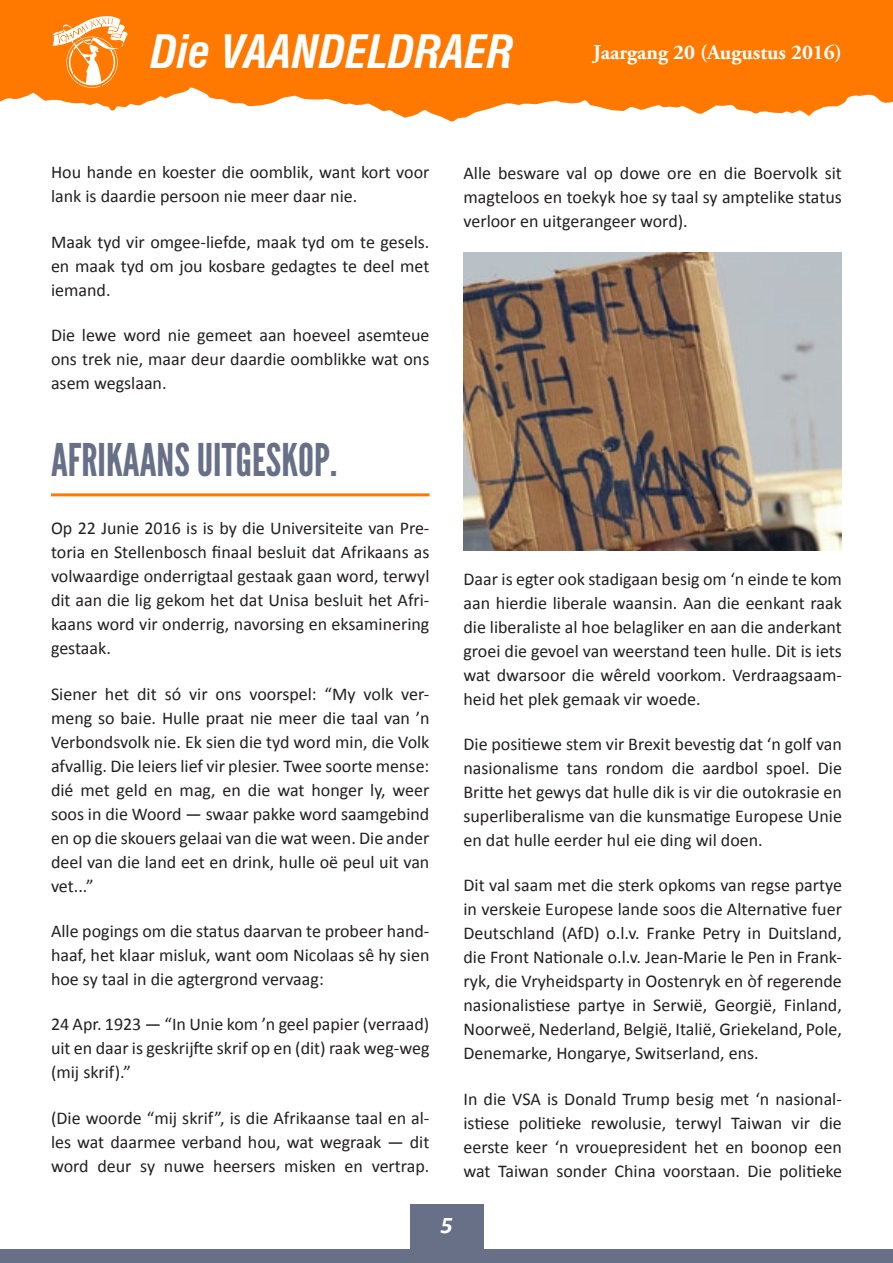
<style>
.page{position:relative;width:893px;height:1263px;background:#fff}
.page>*{position:absolute;margin:0;border:0;box-sizing:border-box;transform-origin:0 0}
.Heading{font:45px "League Gothic";color:#677087}
.t1{font:italic 700 condensed 45px "Swiss 721 BT";color:#fff}
.t2{font:italic 700 24px "Calibri";color:#fff}
.t3{font:700 21px "Adobe Garamond Pro";color:#fff}
.body{font:18px/24px "Calibri";color:#231f20;text-align:justify}
</style>
<div class="page">
<div style="left:410px;top:1204px;width:73px;height:46px;background:#677087"></div>
<img style="left:463px;top:253px;width:379px;height:297px">
<hr style="left:51px;top:493px;width:378px;height:3px;background:#ff7800">
<div style="left:0;top:0;width:893px;height:124px;background:#ff7800"></div>
<div style="left:0;top:1250px;width:893px;height:13px;background:#677087"></div>
<svg style="left:0;top:16px;width:893px;height:108px"></svg>
<h1 class="t1" style="left:151px;top:25px;width:364px">Die VAANDELDRAER</h1>
<p class="t3" style="left:593px;top:40px;width:250px">Jaargang 20 (Augustus 2016)</p>
<p class="body" style="left:51px;top:160px;width:380px">Hou hande en koester die oomblik, want kort voor lank is daardie persoon nie meer daar nie.</p>
<p class="body" style="left:51px;top:230px;width:380px">Maak tyd vir omgee-liefde, maak tyd om te gesels. en maak tyd om jou kosbare gedagtes te deel met iemand.</p>
<p class="body" style="left:51px;top:323px;width:380px">Die lewe word nie gemeet aan hoeveel asemteue ons trek nie, maar deur daardie oomblikke wat ons asem wegslaan.</p>
<p class="body" style="left:463px;top:161px;width:380px">Alle besware val op dowe ore en die Boervolk sit magteloos en toekyk hoe sy taal sy amptelike status verloor en uitgerangeer word).</p>
<p class="Heading" style="left:51px;top:433px;width:288px">AFRIKAANS UITGESKOP.</p>
<p class="body" style="left:51px;top:516px;width:380px">Op 22 Junie 2016 is is by die Universiteite van Pre&shy;toria en Stellenbosch finaal besluit dat Afrikaans as volwaardige onderrigtaal gestaak gaan word, terwyl dit aan die lig gekom het dat Unisa besluit het Afri&shy;kaans word vir onderrig, navorsing en eksaminering gestaak.</p>
<p class="body" style="left:51px;top:682px;width:380px">Siener het dit só vir ons voorspel: “My volk ver&shy;meng so baie. Hulle praat nie meer die taal van ’n Verbondsvolk nie. Ek sien die tyd word min, die Volk afvallig. Die leiers lief vir plesier. Twee soorte mense: dié met geld en mag, en die wat honger ly, weer soos in die Woord — swaar pakke word saamgebind en op die skouers gelaai van die wat ween. Die ander deel van die land eet en drink, hulle oë peul uit van vet...”</p>
<p class="body" style="left:51px;top:919px;width:380px">Alle pogings om die status daarvan te probeer hand&shy;haaf, het klaar misluk, want oom Nicolaas sê hy sien hoe sy taal in die agtergrond vervaag:</p>
<p class="body" style="left:51px;top:1012px;width:380px">24 Apr. 1923 — “In Unie kom ’n geel papier (verraad) uit en daar is geskrijfte skrif op en (dit) raak weg-weg (mij skrif).”</p>
<p class="body" style="left:51px;top:1105px;width:380px">(Die woorde “mij skrif”, is die Afrikaanse taal en al&shy;les wat daarmee verband hou, wat wegraak — dit word deur sy nuwe heersers misken en vertrap.</p>
<p class="body" style="left:463px;top:567px;width:380px">Daar is egter ook stadigaan besig om ‘n einde te kom aan hierdie liberale waansin. Aan die eenkant raak die liberaliste al hoe belagliker en aan die anderkant groei die gevoel van weerstand teen hulle. Dit is iets wat dwarsoor die wêreld voorkom. Verdraagsaam&shy;heid het plek gemaak vir woede.</p>
<p class="body" style="left:463px;top:732px;width:380px">Die positiewe stem vir Brexit bevestig dat ‘n golf van nasionalisme tans rondom die aardbol spoel. Die Britte het gewys dat hulle dik is vir die outokrasie en superliberalisme van die kunsmatige Europese Unie en dat hulle eerder hul eie ding wil doen.</p>
<p class="body" style="left:463px;top:873px;width:380px">Dit val saam met die sterk opkoms van regse partye in verskeie Europese lande soos die Alternative fuer Deutschland (AfD) o.l.v. Franke Petry in Duitsland, die Front Nationale o.l.v. Jean-Marie le Pen in Frank&shy;ryk, die Vryheidsparty in Oostenryk en òf regerende nasionalistiese partye in Serwië, Georgië, Finland, Noorweë, Nederland, België, Italië, Griekeland, Pole, Denemarke, Hongarye, Switserland, ens.</p>
<p class="body" style="left:463px;top:1086px;width:380px">In die VSA is Donald Trump besig met ‘n nasional&shy;istiese politieke rewolusie, terwyl Taiwan vir die eerste keer ‘n vrouepresident het en boonop een wat Taiwan sonder China voorstaan. Die politieke</p>
<h2 class="t2" style="left:440px;top:1210px;width:14px">5</h2>
</div>
